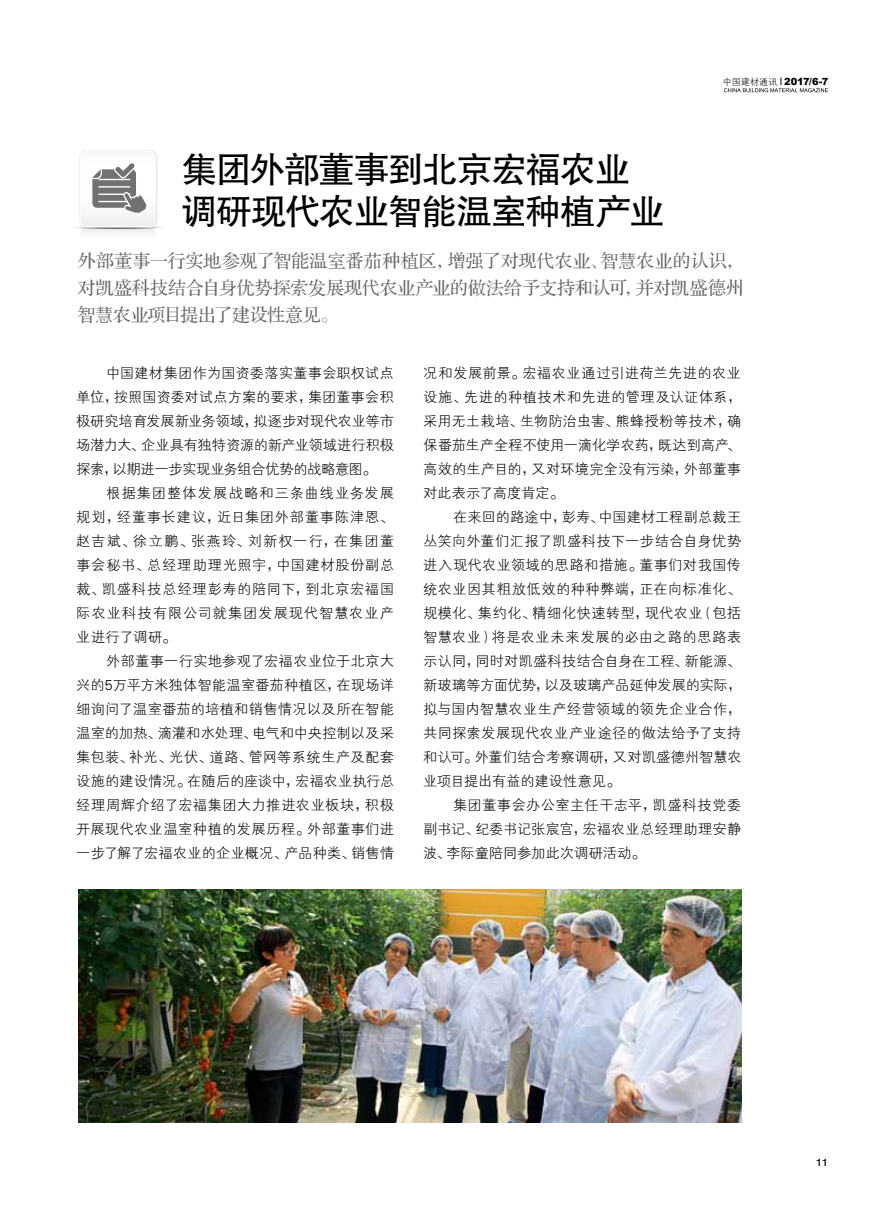
<style>
.page{position:relative;width:893px;height:1212px;background:#fff}
.page>*{position:absolute;margin:0;border:0;box-sizing:border-box;transform-origin:0 0}
.t1{font:36px/41.7px "FZHTJW GB1 0";letter-spacing:-.04em;color:#000}
.t2{font:18px/27px "FZS3 JW GB1 0";letter-spacing:-.015em;color:#666464;text-align:justify}
.t3{font:14.25px/24px "FZXH1 JW GB1 0";letter-spacing:.005em;color:#000;text-align:justify}
.t4{font:10.5px "Helvetica";color:#000;scale:1.2 1}
.t5{font:900 9.9px "Arial";color:#000}
.s1{font-family:"FZXH1 JW GB1 0";font-weight:400;font-size:9px}
</style>
<div class="page">
<svg style="left:724px;top:78px;width:104px;height:14px"></svg>
<svg style="left:74px;top:151px;width:89px;height:82px"></svg>
<img style="left:78px;top:890px;width:664px;height:233px">
<p class="t5" style="left:723px;top:74px;width:107px"><span class="s1">中国建材通讯</span> 2017/6-7</p>
<h1 class="t1" style="left:182px;top:149px;width:485px">集团外部董事到北京宏福农业调研现代农业智能温室种植产业</h1>
<p class="t2" style="left:78px;top:248px;width:667px">外部董事一行实地参观了智能温室番茄种植区，增强了对现代农业、智慧农业的认识，对凯盛科技结合自身优势探索发展现代农业产业的做法给予支持和认可，并对凯盛德州智慧农业项目提出了建设性意见。</p>
<p class="t3" style="left:76px;top:361px;width:319px;text-indent:30px">中国建材集团作为国资委落实董事会职权试点单位，按照国资委对试点方案的要求，集团董事会积极研究培育发展新业务领域，拟逐步对现代农业等市场潜力大、企业具有独特资源的新产业领域进行积极探索，以期进一步实现业务组合优势的战略意图。</p>
<p class="t3" style="left:76px;top:481px;width:319px;text-indent:30px">根据集团整体发展战略和三条曲线业务发展规划，经董事长建议，近日集团外部董事陈津恩、赵吉斌、徐立鹏、张燕玲、刘新权一行，在集团董事会秘书、总经理助理光照宇，中国建材股份副总裁、凯盛科技总经理彭寿的陪同下，到北京宏福国际农业科技有限公司就集团发展现代智慧农业产业进行了调研。</p>
<p class="t3" style="left:76px;top:649px;width:319px;text-indent:30px">外部董事一行实地参观了宏福农业位于北京大兴的5万平方米独体智能温室番茄种植区，在现场详细询问了温室番茄的培植和销售情况以及所在智能温室的加热、滴灌和水处理、电气和中央控制以及采集包装、补光、光伏、道路、管网等系统生产及配套设施的建设情况。在随后的座谈中，宏福农业执行总经理周辉介绍了宏福集团大力推进农业板块，积极开展现代农业温室种植的发展历程。外部董事们进一步了解了宏福农业的企业概况、产品种类、销售情</p>
<p class="t3" style="left:423px;top:361px;width:319px">况和发展前景。宏福农业通过引进荷兰先进的农业设施、先进的种植技术和先进的管理及认证体系，采用无土栽培、生物防治虫害、熊蜂授粉等技术，确保番茄生产全程不使用一滴化学农药，既达到高产、高效的生产目的，又对环境完全没有污染，外部董事对此表示了高度肯定。</p>
<p class="t3" style="left:423px;top:505px;width:319px;text-indent:30px">在来回的路途中，彭寿、中国建材工程副总裁王丛笑向外董们汇报了凯盛科技下一步结合自身优势进入现代农业领域的思路和措施。董事们对我国传统农业因其粗放低效的种种弊端，正在向标准化、规模化、集约化、精细化快速转型，现代农业（包括智慧农业）将是农业未来发展的必由之路的思路表示认同，同时对凯盛科技结合自身在工程、新能源、新玻璃等方面优势，以及玻璃产品延伸发展的实际，拟与国内智慧农业生产经营领域的领先企业合作，共同探索发展现代农业产业途径的做法给予了支持和认可。外董们结合考察调研，又对凯盛德州智慧农业项目提出有益的建设性意见。</p>
<p class="t3" style="left:423px;top:793px;width:319px;text-indent:30px">集团董事会办公室主任干志平，凯盛科技党委副书记、纪委书记张宸宫，宏福农业总经理助理安静波、李际童陪同参加此次调研活动。</p>
<p class="t4" style="left:815px;top:1154px;width:12px">11</p>
</div>
